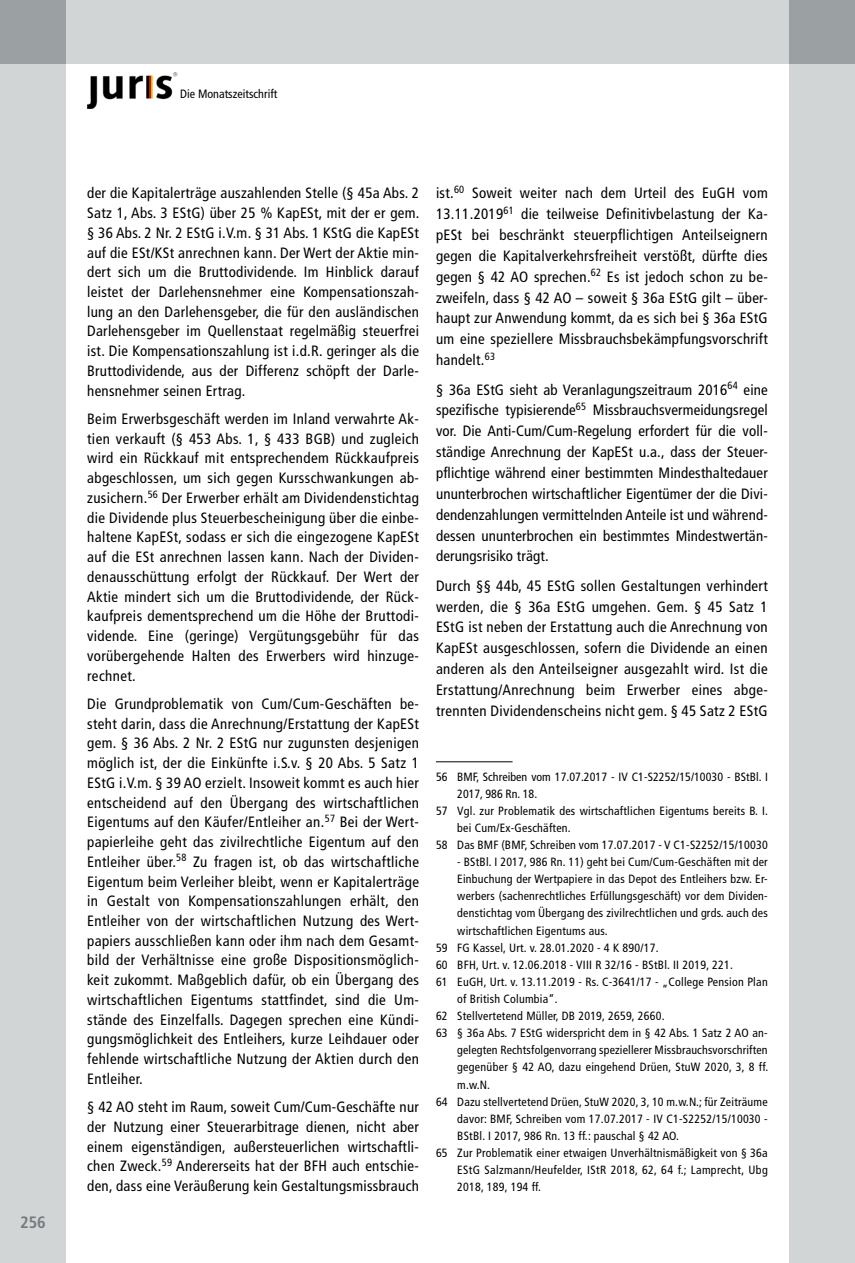
<style>
.page{position:relative;width:855px;height:1263px;background:#fff}
.page>*{position:absolute;margin:0;border:0;box-sizing:border-box;transform-origin:0 0}
.t1{font:700 condensed 16.5px "Frutiger";color:#767a7e}
.t2{font:condensed 15px/19.8px "Frutiger";letter-spacing:.02em;color:#000;text-align:justify}
.t3{font:condensed 12.15px "Frutiger";color:#000}
.t4{font:condensed 12px "Frutiger";letter-spacing:.02em;color:#000}
.t5{font:condensed 12px "Frutiger";color:#000}
</style>
<div class="page">
<div style="left:0;top:0;width:855px;height:64px;background:#d2d5d6"></div>
<img style="left:87px;top:73px;width:91px;height:35px">
<div style="left:0;top:0;width:66px;height:1263px;background:#d2d5d6"></div>
<div style="left:789px;top:0;width:66px;height:1263px;background:#d2d5d6"></div>
<div style="left:0;top:0;width:66px;height:64px;background:#9ba0a3"></div>
<div style="left:789px;top:0;width:66px;height:64px;background:#9ba0a3"></div>
<hr style="left:436px;top:761px;width:76px;height:1px;background:#000">
<p class="t1" style="left:20px;top:1213px;width:27px">256</p>
<p class="t3" style="left:180px;top:87px;width:99px">Die Monatszeitschrift</p>
<p class="t2" style="left:87px;top:183px;width:334px">der die Kapitalerträge auszahlenden Stelle (§ 45a Abs. 2<br>Satz 1, Abs. 3 EStG) über 25 % KapESt, mit der er gem. § 36 Abs. 2 Nr. 2 EStG i.V.m. § 31 Abs. 1 KStG die KapESt auf die ESt/KSt anrechnen kann. Der Wert der Aktie min&shy;dert sich um die Bruttodividende. Im Hinblick darauf leistet der Darlehensnehmer eine Kompensationszah&shy;lung an den Darlehensgeber, die für den ausländischen Darlehensgeber im Quellenstaat regelmäßig steuerfrei ist. Die Kompensationszahlung ist i.d.R. geringer als die Bruttodividende, aus der Differenz schöpft der Darle&shy;hensnehmer seinen Ertrag.</p>
<p class="t2" style="left:87px;top:409px;width:333px">Beim Erwerbsgeschäft werden im Inland verwahrte Ak&shy;tien verkauft (§ 453 Abs. 1, § 433 BGB) und zugleich wird ein Rückkauf mit entsprechendem Rückkaufpreis abgeschlossen, um sich gegen Kursschwankungen ab&shy;zusichern.<sup>56</sup> Der Erwerber erhält am Dividendenstichtag die Dividende plus Steuerbescheinigung über die einbe&shy;haltene KapESt, sodass er sich die eingezogene KapESt auf die ESt anrechnen lassen kann. Nach der Dividen&shy;denausschüttung erfolgt der Rückkauf. Der Wert der Aktie mindert sich um die Bruttodividende, der Rück&shy;kaufpreis dementsprechend um die Höhe der Bruttodi&shy;vidende. Eine (geringe) Vergütungsgebühr für das vorübergehende Halten des Erwerbers wird hinzuge&shy;rechnet.</p>
<p class="t2" style="left:87px;top:694px;width:333px">Die Grundproblematik von Cum/Cum-Geschäften be&shy;steht darin, dass die Anrechnung/Erstattung der KapESt gem. § 36 Abs. 2 Nr. 2 EStG nur zugunsten desjenigen möglich ist, der die Einkünfte i.S.v. § 20 Abs. 5 Satz 1<br>EStG i.V.m. § 39 AO erzielt. Insoweit kommt es auch hier entscheidend auf den Übergang des wirtschaftlichen Eigentums auf den Käufer/Entleiher an.<sup>57</sup> Bei der Wert&shy;papierleihe geht das zivilrechtliche Eigentum auf den Entleiher über.<sup>58</sup> Zu fragen ist, ob das wirtschaftliche Eigentum beim Verleiher bleibt, wenn er Kapitalerträge in Gestalt von Kompensationszahlungen erhält, den Entleiher von der wirtschaftlichen Nutzung des Wert&shy;papiers ausschließen kann oder ihm nach dem Gesamt&shy;bild der Verhältnisse eine große Dispositionsmöglich&shy;keit zukommt. Maßgeblich dafür, ob ein Übergang des wirtschaftlichen Eigentums stattfindet, sind die Um&shy;stände des Einzelfalls. Dagegen sprechen eine Kündi&shy;gungsmöglichkeit des Entleihers, kurze Leihdauer oder fehlende wirtschaftliche Nutzung der Aktien durch den Entleiher.</p>
<p class="t2" style="left:87px;top:1097px;width:333px">§ 42 AO steht im Raum, soweit Cum/Cum-Geschäfte nur der Nutzung einer Steuerarbitrage dienen, nicht aber einem eigenständigen, außersteuerlichen wirtschaftli&shy;chen Zweck.<sup>59</sup> Andererseits hat der BFH auch entschie&shy;den, dass eine Veräußerung kein Gestaltungsmissbrauch</p>
<p class="t2" style="left:436px;top:183px;width:333px;line-height:20.9px">ist.<sup>60</sup> Soweit weiter nach dem Urteil des EuGH vom 13.11.2019<sup>61</sup> die teilweise Definitivbelastung der Ka&shy;pESt bei beschränkt steuerpflichtigen Anteilseignern gegen die Kapitalverkehrsfreiheit verstößt, dürfte dies gegen § 42 AO sprechen.<sup>62</sup> Es ist jedoch schon zu be&shy;zweifeln, dass § 42 AO – soweit § 36a EStG gilt – über&shy;haupt zur Anwendung kommt, da es sich bei § 36a EStG um eine speziellere Missbrauchsbekämpfungsvorschrift handelt.<sup>63</sup></p>
<p class="t2" style="left:436px;top:379px;width:333px;line-height:20.9px">§ 36a EStG sieht ab Veranlagungszeitraum 2016<sup>64</sup> eine spezifische typisierende<sup>65</sup> Missbrauchsvermeidungsregel vor. Die Anti-Cum/Cum-Regelung erfordert für die voll&shy;ständige Anrechnung der KapESt u.a., dass der Steuer&shy;pflichtige während einer bestimmten Mindesthaltedauer ununterbrochen wirtschaftlicher Eigentümer der die Divi&shy;dendenzahlungen vermittelnden Anteile ist und während&shy;dessen ununterbrochen ein bestimmtes Mindestwertän&shy;derungsrisiko trägt.</p>
<p class="t2" style="left:436px;top:575px;width:333px;line-height:20.9px">Durch §§ 44b, 45 EStG sollen Gestaltungen verhindert werden, die § 36a EStG umgehen. Gem. § 45 Satz 1<br>EStG ist neben der Erstattung auch die Anrechnung von KapESt ausgeschlossen, sofern die Dividende an einen anderen als den Anteilseigner ausgezahlt wird. Ist die Erstattung/Anrechnung beim Erwerber eines abge&shy;trennten Dividendenscheins nicht gem. § 45 Satz 2 EStG</p>
<p class="t4" style="left:436px;top:769px;width:333px">56 BMF, Schreiben vom 17.07.2017 - IV C1-S2252/15/10030 - BStBl. I</p>
<p class="t5" style="left:457px;top:787px;width:81px">2017, 986 Rn. 18.</p>
<p class="t4" style="left:436px;top:804px;width:333px">57 Vgl. zur Problematik des wirtschaftlichen Eigentums bereits B. I.</p>
<p class="t4" style="left:457px;top:821px;width:115px">bei Cum/Ex-Geschäften.</p>
<p class="t4" style="left:436px;top:838px;width:333px">58 Das BMF (BMF, Schreiben vom 17.07.2017 - V C1-S2252/15/10030</p>
<p class="t4" style="left:457px;top:855px;width:312px">- BStBl. I 2017, 986 Rn. 11) geht bei Cum/Cum-Geschäften mit der</p>
<p class="t4" style="left:457px;top:872px;width:312px">Einbuchung der Wertpapiere in das Depot des Entleihers bzw. Er-</p>
<p class="t4" style="left:457px;top:889px;width:312px">werbers (sachenrechtliches Erfüllungsgeschäft) vor dem Dividen-</p>
<p class="t4" style="left:457px;top:906px;width:312px">denstichtag vom Übergang des zivilrechtlichen und grds. auch des</p>
<p class="t4" style="left:457px;top:923px;width:152px">wirtschaftlichen Eigentums aus.</p>
<p class="t4" style="left:436px;top:940px;width:224px">59 FG Kassel, Urt. v. 28.01.2020 - 4 K 890/17.</p>
<p class="t4" style="left:436px;top:958px;width:298px">60 BFH, Urt. v. 12.06.2018 - VIII R 32/16 - BStBl. II 2019, 221.</p>
<p class="t4" style="left:436px;top:975px;width:333px">61 EuGH, Urt. v. 13.11.2019 - Rs. C-3641/17 - „College Pension Plan</p>
<p class="t4" style="left:457px;top:992px;width:102px">of British Columbia“.</p>
<p class="t4" style="left:436px;top:1009px;width:230px">62 Stellvertetend Müller, DB 2019, 2659, 2660.</p>
<p class="t4" style="left:436px;top:1026px;width:333px">63 § 36a Abs. 7 EStG widerspricht dem in § 42 Abs. 1 Satz 2 AO an-</p>
<p class="t4" style="left:457px;top:1043px;width:312px">gelegten Rechtsfolgenvorrang speziellerer Missbrauchsvorschriften</p>
<p class="t4" style="left:457px;top:1060px;width:313px">gegenüber § 42 AO, dazu eingehend Drüen, StuW 2020, 3, 8 ff.</p>
<p class="t4" style="left:457px;top:1077px;width:34px">m.w.N.</p>
<p class="t4" style="left:436px;top:1094px;width:333px">64 Dazu stellvertetend Drüen, StuW 2020, 3, 10 m.w.N.; für Zeiträume</p>
<p class="t4" style="left:457px;top:1111px;width:312px">davor: BMF, Schreiben vom 17.07.2017 - IV C1-S2252/15/10030 -</p>
<p class="t4" style="left:457px;top:1129px;width:223px">BStBl. I 2017, 986 Rn. 13 ff.: pauschal § 42 AO.</p>
<p class="t4" style="left:436px;top:1146px;width:333px">65 Zur Problematik einer etwaigen Unverhältnismäßigkeit von § 36a</p>
<p class="t4" style="left:457px;top:1163px;width:312px">EStG Salzmann/Heufelder, IStR 2018, 62, 64 f.; Lamprecht, Ubg</p>
<p class="t4" style="left:457px;top:1180px;width:85px">2018, 189, 194 ff.</p>
</div>
